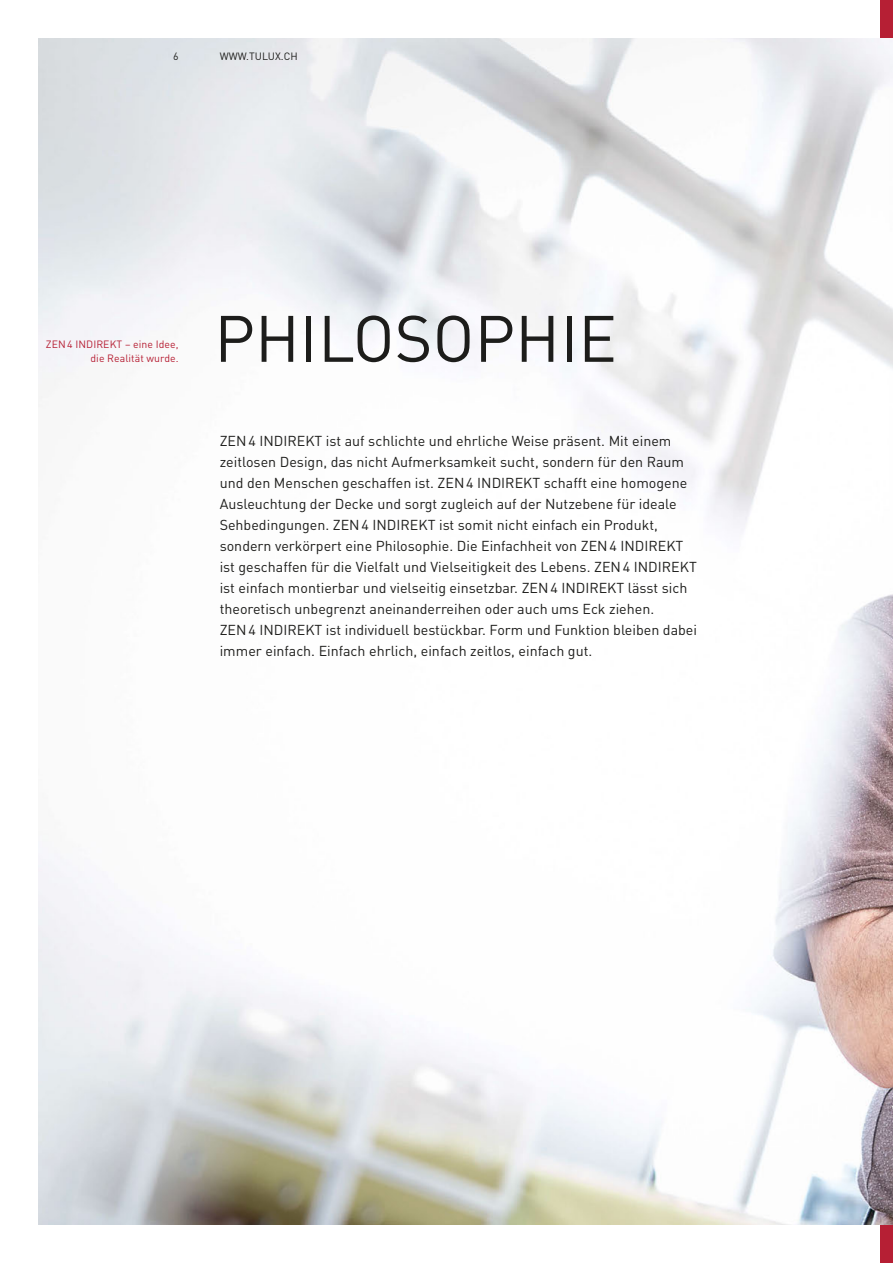
<style>
.page{position:relative;width:893px;height:1263px;background:#fff}
.page>*{position:absolute;margin:0;border:0;box-sizing:border-box;transform-origin:0 0}
.Titel{font:64.5px "DIN";color:#1d1d1b}
.Fliesstext{font:14.25px/21px "DIN";color:#1d1d1b}
.Rubriktitel{font:10.5px "DIN";letter-spacing:.005em;color:#b61f34}
.tulux_ch{font:10.5px "DIN";letter-spacing:.005em;color:#1d1d1b}
.Pagina{font:10.5px "DIN";color:#1d1d1b}
</style>
<div class="page">
<div style="left:880px;top:0;width:13px;height:1263px;background:#b61f34"></div>
<img style="left:38px;top:38px;width:855px;height:1187px">
<p class="Pagina" style="left:173px;top:49px;width:7px">6</p>
<p class="tulux_ch" style="left:220px;top:49px;width:80px">WWW.TULUX.CH</p>
<p class="Rubriktitel" style="left:46px;top:338px;width:134px">ZEN4 INDIREKT – eine Idee,</p>
<p class="Rubriktitel" style="left:91px;top:351px;width:90px">die Realität wurde.</p>
<p class="Titel" style="left:214px;top:298px;width:404px">PHILOSOPHIE</p>
<p class="Fliesstext" style="left:220px;top:430px;width:453px">ZEN4 INDIREKT ist auf schlichte und ehrliche Weise präsent. Mit einem</p>
<p class="Fliesstext" style="left:220px;top:451px;width:469px">zeitlosen Design, das nicht Aufmerksamkeit sucht, sondern für den Raum und den Menschen geschaffen ist. ZEN4 INDIREKT schafft eine homogene</p>
<p class="Fliesstext" style="left:220px;top:493px;width:459px">Ausleuchtung der Decke und sorgt zugleich auf der Nutzebene für ideale</p>
<p class="Fliesstext" style="left:220px;top:514px;width:479px">Sehbedingungen. ZEN4 INDIREKT ist somit nicht einfach ein Produkt, sondern verkörpert eine Philosophie. Die Einfachheit von ZEN4 INDIREKT ist geschaffen für die Vielfalt und Vielseitigkeit des Lebens. ZEN4 INDIREKT ist einfach montierbar und vielseitig einsetzbar. ZEN4 INDIREKT lässt sich theoretisch unbegrenzt aneinanderreihen oder auch ums Eck ziehen.<br>ZEN4 INDIREKT ist individuell bestückbar. Form und Funktion bleiben dabei immer einfach. Einfach ehrlich, einfach zeitlos, einfach gut.</p>
</div>
